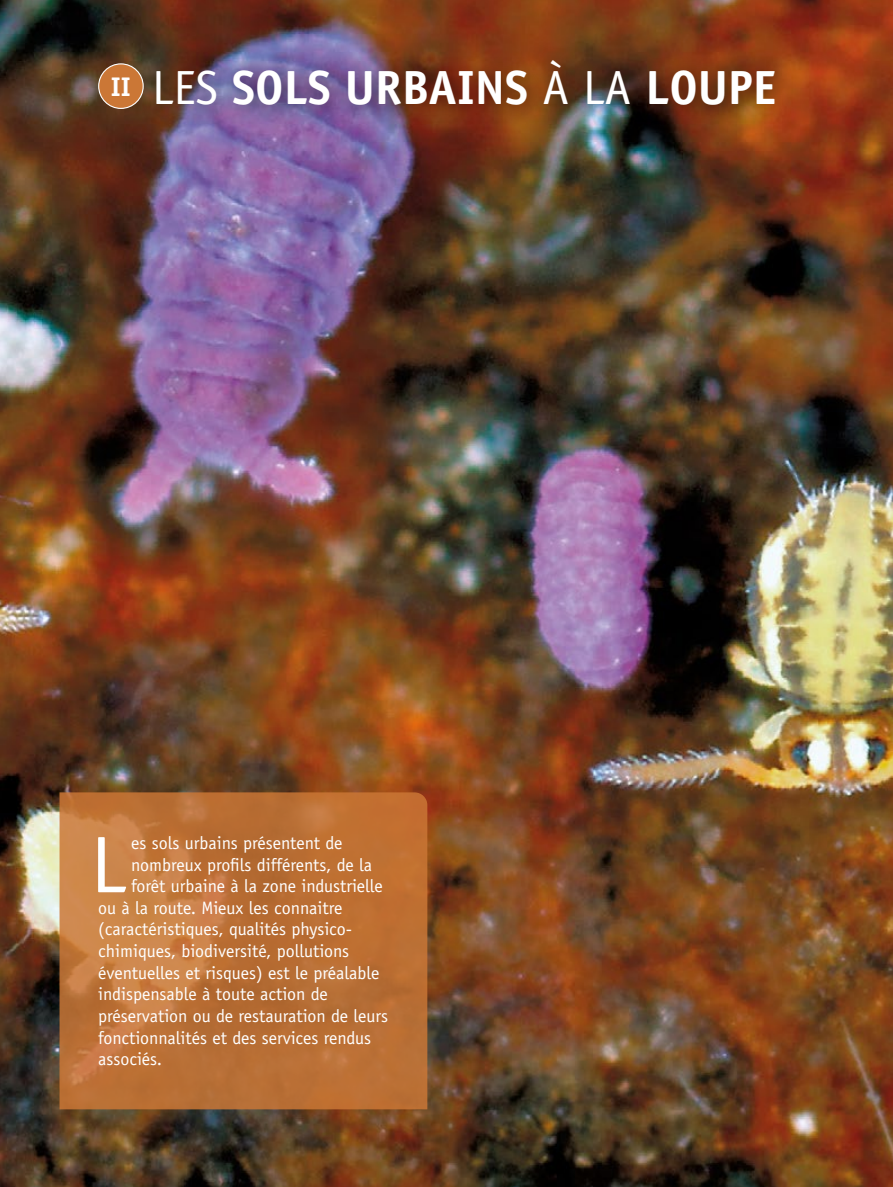
<style>
.page{position:relative;width:893px;height:1187px;background:#fff}
.page>*{position:absolute;margin:0;border:0;box-sizing:border-box;transform-origin:0 0}
.t1{font:80.4px "Officina Sans Std";color:#fff}
.t2{font:700 48px "Officina Sans Std";color:#fff}
.t3{font:700 27px "Officina Sans Std";color:#fff}
.t4{font:18px "Officina Sans Std";color:#fff}
.s1{font-weight:400}
</style>
<div class="page">
<img style="left:0;top:0;width:893px;height:1186px">
<div style="left:140px;top:45px;width:655px;height:81px;background:#000;opacity:.55"></div>
<svg style="left:60px;top:792px;width:367px;height:317px;background:#bd7338"></svg>
<div style="left:99px;top:64px;width:44px;height:44px;background:#cb7736;border-radius:50%"></div>
<div style="left:98px;top:63px;width:46px;height:46px;border:1px solid #fff;border-radius:50%"></div>
<h3 class="t3" style="left:111px;top:70px;width:21px">II</h3>
<h2 class="t2" style="left:152px;top:57px;width:625px"><span class="s1">LES</span> SOLS URBAINS <span class="s1">À LA</span> LOUPE</h2>
<h1 class="t1" style="left:91px;top:818px;width:37px">L</h1>
<p class="t4" style="left:131px;top:832px;width:213px">es sols urbains présentent de</p>
<p class="t4" style="left:131px;top:854px;width:243px">nombreux profils différents, de la</p>
<p class="t4" style="left:131px;top:875px;width:253px">forêt urbaine à la zone industrielle</p>
<p class="t4" style="left:98px;top:897px;width:246px">ou à la route. Mieux les connaitre</p>
<p class="t4" style="left:98px;top:918px;width:256px">(caractéristiques, qualités physico-</p>
<p class="t4" style="left:98px;top:940px;width:253px">chimiques, biodiversité, pollutions</p>
<p class="t4" style="left:98px;top:962px;width:283px">éventuelles et risques) est le préalable</p>
<p class="t4" style="left:98px;top:983px;width:231px">indispensable à toute action de</p>
<p class="t4" style="left:98px;top:1005px;width:292px">préservation ou de restauration de leurs</p>
<p class="t4" style="left:98px;top:1026px;width:275px">fonctionnalités et des services rendus</p>
<p class="t4" style="left:98px;top:1048px;width:66px">associés.</p>
</div>
